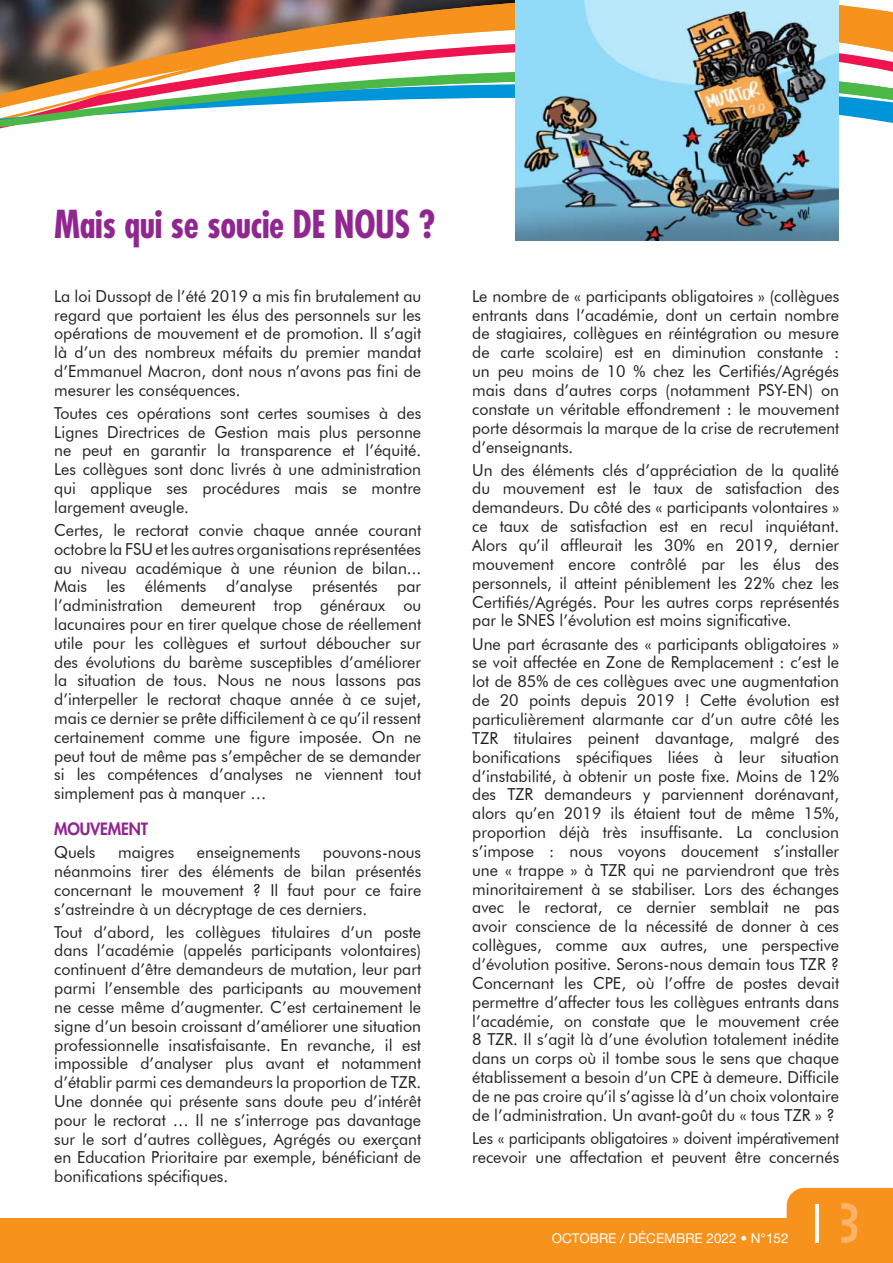
<style>
.page{position:relative;width:893px;height:1263px;background:#fff}
.page>*{position:absolute;margin:0;border:0;box-sizing:border-box;transform-origin:0 0}
.t1{font:300 condensed 51.3px "Helvetica LT";color:#fff}
.t2{font:700 condensed 37.5px "Futura";letter-spacing:-.01em;color:#90268f}
.t3{font:16.5px/18.9px "Futura BT";color:#231f20;text-align:justify}
.t4{font:16.5px/18.9px "Futura BT";color:#231f20;scale:.94 1}
.t5{font:800 16.5px "Futura";letter-spacing:-.01em;color:#90268f}
.t6{font:13.5px "Helvetica Neue LT Std";color:#fff}
.s1{font-family:"Jocelyn";font-weight:700;font-stretch:normal;font-size:67.5px;color:#fbb269}
</style>
<div class="page">
<div style="left:0;top:1219px;width:893px;height:44px;background:#f7931d"></div>
<div style="left:787px;top:1188px;width:106px;height:31px;background:#f7931d"></div>
<svg style="left:0;top:0;width:893px;height:186px"></svg>
<svg style="left:427px;top:62px;width:466px;height:43px"></svg>
<img style="left:516px;top:0;width:322px;height:241px">
<h2 class="t2" style="left:54px;top:201px;width:383px">Mais qui se soucie DE NOUS ?</h2>
<p class="t3" style="left:54px;top:286px;width:368px">La loi Dussopt de l’été 2019 a mis fin brutalement au regard que portaient les élus des personnels sur les opérations de mouvement et de promotion. Il s’agit là d’un des nombreux méfaits du premier mandat d’Emmanuel Macron, dont nous n’avons pas fini de mesurer les conséquences.</p>
<p class="t3" style="left:54px;top:403px;width:368px">Toutes ces opérations sont certes soumises à des Lignes Directrices de Gestion mais plus personne ne peut en garantir la transparence et l’équité.<br>Les collègues sont donc livrés à une administration qui applique ses procédures mais se montre largement aveugle.</p>
<p class="t3" style="left:54px;top:521px;width:368px">Certes, le rectorat convie chaque année courant octobre la FSU et les autres organisations représentées au niveau académique à une réunion de bilan...<br>Mais les éléments d’analyse présentés par l’administration demeurent trop généraux ou lacunaires pour en tirer quelque chose de réellement utile pour les collègues et surtout déboucher sur des évolutions du barème susceptibles d’améliorer la situation de tous. Nous ne nous lassons pas d’interpeller le rectorat chaque année à ce sujet, mais ce dernier se prête difficilement à ce qu’il ressent certainement comme une figure imposée. On ne peut tout de même pas s’empêcher de se demander si les compétences d’analyses ne viennent tout simplement pas à manquer …</p>
<p class="t5" style="left:54px;top:818px;width:95px">MOUVEMENT</p>
<p class="t3" style="left:54px;top:843px;width:43px">Quels</p>
<p class="t3" style="left:118px;top:843px;width:58px">maigres</p>
<p class="t3" style="left:197px;top:843px;width:105px">enseignements</p>
<p class="t3" style="left:54px;top:843px;width:368px;text-indent:269px">pouvons-nous néanmoins tirer des éléments de bilan présentés concernant le mouvement ? Il faut pour ce faire s’astreindre à un décryptage de ces derniers.</p>
<p class="t3" style="left:54px;top:922px;width:368px">Tout d’abord, les collègues titulaires d’un poste dans l’académie (appelés participants volontaires) continuent d’être demandeurs de mutation, leur part parmi l’ensemble des participants au mouvement ne cesse même d’augmenter. C’est certainement le signe d’un besoin croissant d’améliorer une situation professionnelle insatisfaisante. En revanche, il est impossible d’analyser plus avant et notamment d’établir parmi ces demandeurs la proportion de TZR.<br>Une donnée qui présente sans doute peu d’intérêt pour le rectorat … Il ne s’interroge pas davantage sur le sort d’autres collègues, Agrégés ou exerçant en Education Prioritaire par exemple, bénéficiant de bonifications spécifiques.</p>
<p class="t3" style="left:472px;top:286px;width:368px">Le nombre de « participants obligatoires » (collègues entrants dans l’académie, dont un certain nombre de stagiaires, collègues en réintégration ou mesure de carte scolaire) est en diminution constante : un peu moins de 10 % chez les Certifiés/Agrégés mais dans d’autres corps (notamment PSY-EN) on constate un véritable effondrement : le mouvement porte désormais la marque de la crise de recrutement d’enseignants.</p>
<p class="t3" style="left:472px;top:460px;width:368px">Un des éléments clés d’appréciation de la qualité du mouvement est le taux de satisfaction des demandeurs. Du côté des « participants volontaires » ce taux de satisfaction est en recul inquiétant.<br>Alors qu’il affleurait les 30% en 2019, dernier mouvement encore contrôlé par les élus des personnels, il atteint péniblement les 22% chez les Certifiés/Agrégés. Pour les autres corps représentés par le SNES l’évolution est moins significative.</p>
<p class="t3" style="left:472px;top:634px;width:368px">Une part écrasante des « participants obligatoires » se voit affectée en Zone de Remplacement : c’est le lot de 85% de ces collègues avec une augmentation de 20 points depuis 2019 ! Cette évolution est particulièrement alarmante car d’un autre côté les TZR titulaires peinent davantage, malgré des bonifications spécifiques liées à leur situation d’instabilité, à obtenir un poste fixe. Moins de 12% des TZR demandeurs y parviennent dorénavant, alors qu’en 2019 ils étaient tout de même 15%, proportion déjà très insuffisante. La conclusion s’impose : nous voyons doucement s’installer une « trappe » à TZR qui ne parviendront que très minoritairement à se stabiliser. Lors des échanges avec le rectorat, ce dernier semblait ne pas avoir conscience de la nécessité de donner à ces collègues, comme aux autres, une perspective d’évolution positive. Serons-nous demain tous TZR ?<br>Concernant les CPE, où l’offre de postes devait permettre d’affecter tous les collègues entrants dans l’académie, on constate que le mouvement crée 8 TZR. Il s’agit là d’une évolution totalement inédite dans un corps où il tombe sous le sens que chaque établissement a besoin d’un CPE à demeure. Difficile de ne pas croire qu’il s’agisse là d’un choix volontaire de l’administration. Un avant-goût du « tous TZR » ?</p>
<p class="t4" style="left:472px;top:1128px;width:392px">Les « participants obligatoires » doivent impérativement recevoir une affectation et peuvent être concernés</p>
<p class="t6" style="left:552px;top:1230px;width:238px">OCTOBRE / DÉCEMBRE 2022 • N°152</p>
<h1 class="t1" style="left:811px;top:1192px;width:50px">I <span class="s1">3</span></h1>
</div>
